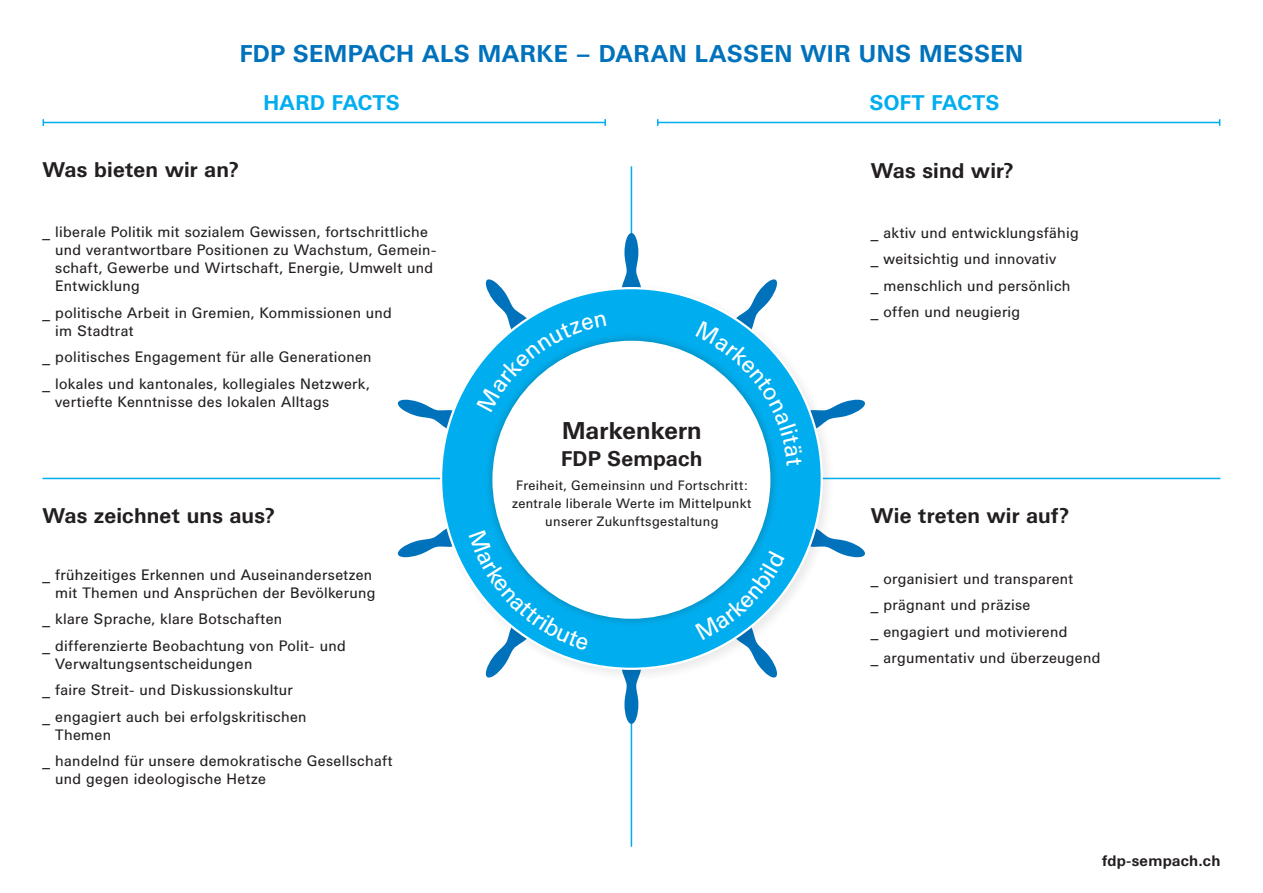
<style>
.page{position:relative;width:1263px;height:893px;background:#fff}
.page>*{position:absolute;margin:0;border:0;box-sizing:border-box;transform-origin:0 0}
.Titel_Medium_Linie_G{font:700 24px "Univers BQ";letter-spacing:.02em;color:#0072bc}
.Untertitel_Corporate{font:700 24px "Univers BQ";letter-spacing:.005em;color:#231f20}
.Untertitel_Corporate-2{font:700 21px "Univers BQ";letter-spacing:.01em;color:#231f20}
.Titel_Lead__Light{font:700 21px "Univers BQ";letter-spacing:.015em;color:#00aeef}
.t1{font:15px/18px "Univers BQ";letter-spacing:.02em;color:#231f20}
.t2{font:700 15px "Univers BQ";letter-spacing:.02em;color:#231f20}
.Untertitel_Corporate-3{font:13.5px/18px "Univers BQ";letter-spacing:.02em;color:#231f20;text-align:center}
</style>
<div class="page">
<hr style="left:631px;top:166px;width:1px;height:681px;background:#00aeef">
<hr style="left:43px;top:478px;width:1177px;height:1px;background:#00aeef">
<svg style="left:624px;top:233px;width:15px;height:37px"></svg>
<svg style="left:397px;top:399px;width:22px;height:18px"></svg>
<svg style="left:397px;top:540px;width:22px;height:18px"></svg>
<svg style="left:624px;top:691px;width:15px;height:33px"></svg>
<svg style="left:843px;top:540px;width:22px;height:18px"></svg>
<svg style="left:419px;top:270px;width:424px;height:421px"></svg>
<div style="left:483px;top:332px;width:296px;height:296px;background:#231f20;opacity:.3"></div>
<div style="left:492px;top:341px;width:278px;height:278px;background:#fff;border-radius:50%"></div>
<hr style="left:43px;top:122px;width:562px;height:1px;background:#00aeef">
<svg style="left:604px;top:119px;width:2px;height:7px"></svg>
<hr style="left:658px;top:122px;width:562px;height:1px;background:#00aeef">
<svg style="left:477px;top:278px;width:129px;height:134px"></svg>
<svg style="left:695px;top:551px;width:90px;height:128px"></svg>
<svg style="left:696px;top:278px;width:169px;height:187px"></svg>
<svg style="left:469px;top:530px;width:120px;height:149px"></svg>
<p class="Titel_Medium_Linie_G" style="left:240px;top:40px;width:785px">FDP SEMPACH ALS MARKE – DARAN LASSEN WIR UNS MESSEN</p>
<p class="Titel_Lead__Light" style="left:263px;top:90px;width:138px">HARD FACTS</p>
<p class="Titel_Lead__Light" style="left:869px;top:90px;width:132px">SOFT FACTS</p>
<p class="Untertitel_Corporate-2" style="left:43px;top:158px;width:198px">Was bieten wir an?</p>
<p class="Untertitel_Corporate-2" style="left:871px;top:158px;width:144px">Was sind wir?</p>
<p class="t1" style="left:55px;top:223px;width:383px;text-indent:-13px">_ liberale Politik mit sozialem Gewissen, fortschrittliche und verantwortbare Positionen zu Wachstum, Gemein&shy;schaft, Gewerbe und Wirtschaft, Energie, Umwelt und Entwicklung</p>
<p class="t1" style="left:55px;top:304px;width:338px;text-indent:-13px">_ politische Arbeit in Gremien, Kommissionen und im Stadtrat</p>
<p class="t1" style="left:43px;top:348px;width:331px">_ politisches Engagement für alle Generationen</p>
<p class="t1" style="left:55px;top:375px;width:316px;text-indent:-13px">_ lokales und kantonales, kollegiales Netzwerk, vertiefte Kenntnisse des lokalen Alltags</p>
<p class="t1" style="left:871px;top:224px;width:210px">_ aktiv und entwicklungsfähig</p>
<p class="t1" style="left:871px;top:251px;width:187px">_ weitsichtig und innovativ</p>
<p class="t1" style="left:871px;top:277px;width:201px">_ menschlich und persönlich</p>
<p class="t1" style="left:871px;top:304px;width:151px">_ offen und neugierig</p>
<p class="Untertitel_Corporate-2" style="left:43px;top:503px;width:234px">Was zeichnet uns aus?</p>
<p class="Untertitel_Corporate" style="left:562px;top:417px;width:141px">Markenkern</p>
<p class="Untertitel_Corporate-2" style="left:561px;top:447px;width:143px">FDP Sempach</p>
<p class="Untertitel_Corporate-3" style="left:512px;top:477px;width:241px">Freiheit, Gemeinsinn und Fortschritt: zentrale liberale Werte im Mittelpunkt unserer Zukunftsgestaltung</p>
<p class="Untertitel_Corporate-2" style="left:871px;top:504px;width:200px">Wie treten wir auf?</p>
<p class="t1" style="left:43px;top:566px;width:334px;text-align:right">_ frühzeitiges Erkennen und Auseinandersetzen mit Themen und Ansprüchen der Bevölkerung</p>
<p class="t1" style="left:43px;top:611px;width:241px">_ klare Sprache, klare Botschaften</p>
<p class="t1" style="left:55px;top:637px;width:292px;text-indent:-13px">_ differenzierte Beobachtung von Polit- und<br>Verwaltungsentscheidungen</p>
<p class="t1" style="left:43px;top:682px;width:252px">_ faire Streit- und Diskussionskultur</p>
<p class="t1" style="left:55px;top:708px;width:253px;text-indent:-13px">_ engagiert auch bei erfolgskritischen<br>Themen</p>
<p class="t1" style="left:55px;top:753px;width:339px;text-indent:-13px">_ handelnd für unsere demokratische Gesellschaft und gegen ideologische Hetze</p>
<p class="t1" style="left:871px;top:570px;width:204px">_ organisiert und transparent</p>
<p class="t1" style="left:871px;top:596px;width:161px">_ prägnant und präzise</p>
<p class="t1" style="left:871px;top:623px;width:198px">_ engagiert und motivierend</p>
<p class="t1" style="left:871px;top:649px;width:231px">_ argumentativ und überzeugend</p>
<p class="t2" style="left:1102px;top:852px;width:120px">fdp-sempach.ch</p>
</div>
